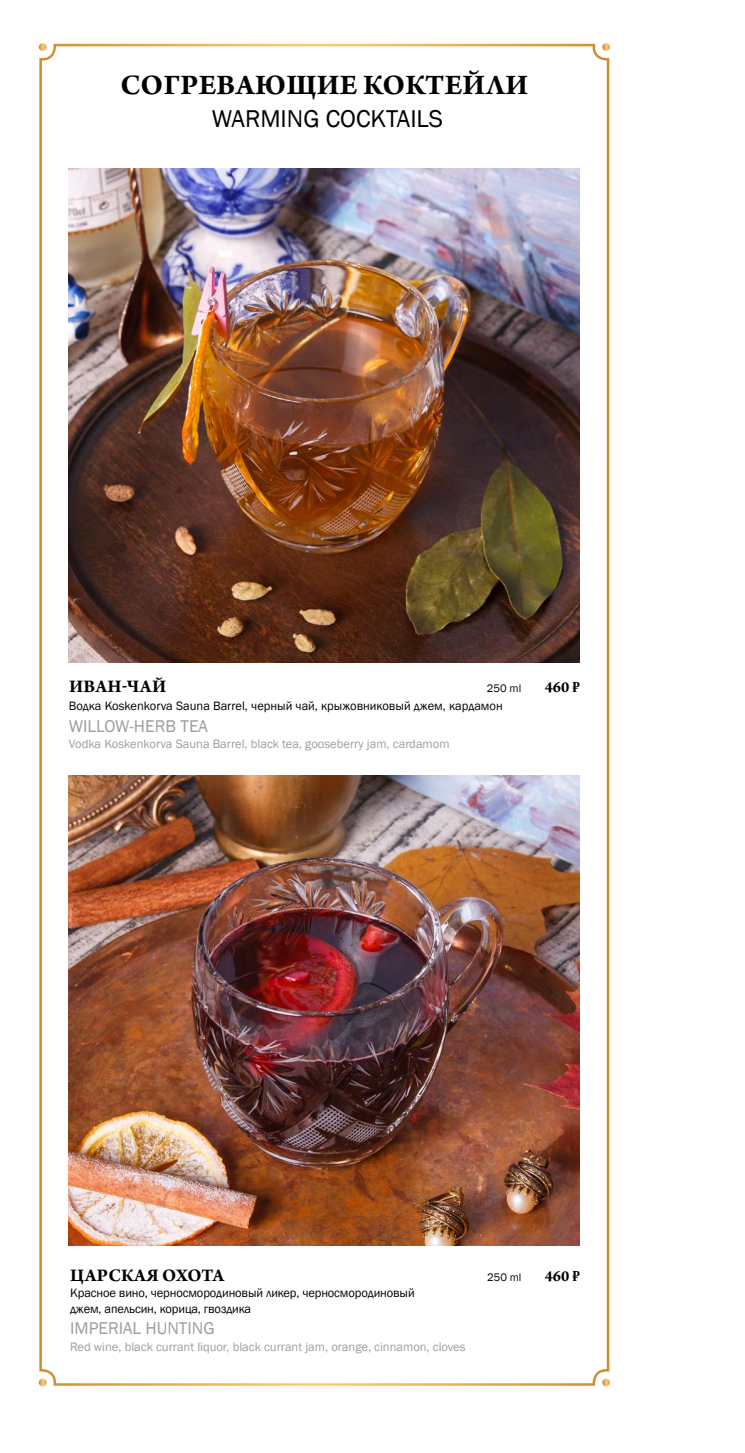
<style>
.page{position:relative;width:745px;height:1453px;background:#fff}
.page>*{position:absolute;margin:0;border:0;box-sizing:border-box;transform-origin:0 0}
.t1{font:700 30px "Arno Pro";letter-spacing:.01em;color:#000}
.t2{font:25px "Franklin Gothic";color:#000}
.t3{font:700 18.75px "Arno Pro";letter-spacing:.01em;color:#000}
.t4{font:17.5px "Franklin Gothic";color:#9d9d9c}
.t5{font:700 16.25px "Arno Pro";color:#000}
.t6{font:12.5px/16.2px "Franklin Gothic";letter-spacing:-.01em;color:#000}
.t7{font:12.5px "Franklin Gothic";color:#9d9d9c}
.t8{font:11.25px "Franklin Gothic";color:#000}
.s1{font-family:"PT Rouble Serif";font-weight:400;font-size:14.38px}
</style>
<div class="page">
<img style="left:39px;top:44px;width:570px;height:1342px">
<svg style="left:39px;top:43px;width:7px;height:8px"></svg>
<svg style="left:602px;top:43px;width:7px;height:8px"></svg>
<svg style="left:39px;top:1378px;width:7px;height:8px"></svg>
<svg style="left:602px;top:1378px;width:7px;height:8px"></svg>
<h1 class="t1" style="left:120px;top:67px;width:409px">СОГРЕВАЮЩИЕ КОКТЕЙЛИ</h1>
<h2 class="t2" style="left:212px;top:103px;width:233px">WARMING COCKTAILS</h2>
<h3 class="t3" style="left:69px;top:676px;width:99px">ИВАН-ЧАЙ</h3>
<p class="t8" style="left:486px;top:681px;width:36px">250 ml</p>
<h3 class="t5" style="left:544px;top:678px;width:37px">460 <span class="s1">Н</span></h3>
<p class="t6" style="left:69px;top:698px;width:435px">Водка Koskenkorva Sauna Barrel, черный чай, крыжовниковый джем, кардамон</p>
<h3 class="t4" style="left:69px;top:715px;width:140px">WILLOW-HERB TEA</h3>
<p class="t7" style="left:69px;top:736px;width:382px">Vodka Koskenkorva Sauna Barrel, black tea, gooseberry jam, cardamom</p>
<h3 class="t3" style="left:70px;top:1264px;width:155px">ЦАРСКАЯ ОХОТА</h3>
<p class="t8" style="left:487px;top:1270px;width:36px">250 ml</p>
<h3 class="t5" style="left:544px;top:1266px;width:37px">460 <span class="s1">Н</span></h3>
<p class="t6" style="left:70px;top:1285px;width:346px">Красное вино, черносмородиновый ликер, черносмородиновый джем, апельсин, корица, гвоздика</p>
<h3 class="t4" style="left:70px;top:1317px;width:146px">IMPERIAL HUNTING</h3>
<p class="t7" style="left:70px;top:1338px;width:397px">Red wine, black currant liquor, black currant jam, orange, cinnamon, cloves</p>
</div>
